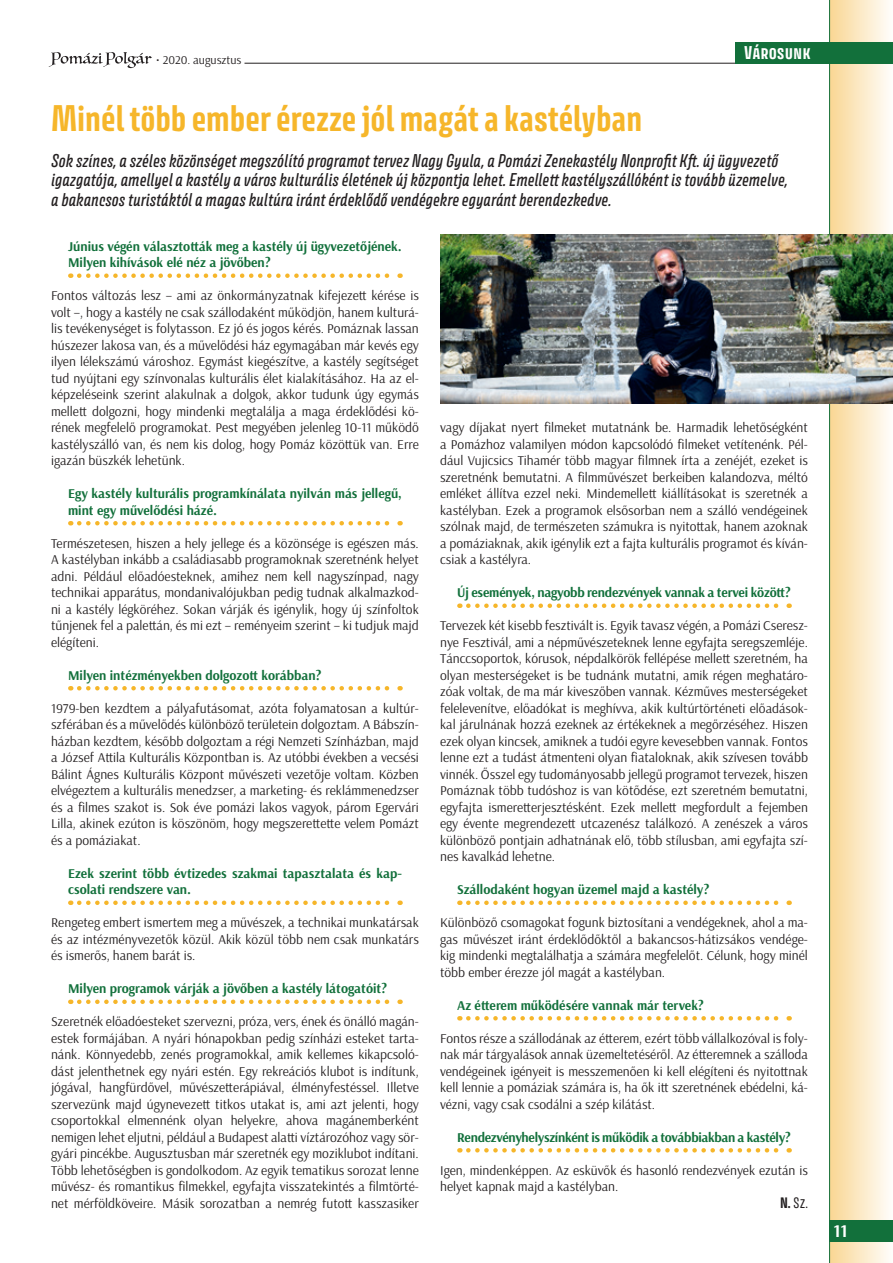
<style>
.page{position:relative;width:893px;height:1263px;background:#fff}
.page>*{position:absolute;margin:0;border:0;box-sizing:border-box;transform-origin:0 0}
.Főcím{font:700 33px "Avory I Latn";color:#f6b62a}
.t1{font:700 18px "Arsenal";color:#fff}
.Lead{font:16.5px/19.5px "Avory I Latn Me It";color:#231f20}
.t2{font:700 16.5px "Avory I Latn";color:#fff}
.Kenyér_kiengedve{font:13.5px/16.5px "Arsenal";color:#231f20;text-align:justify}
.Interjú_kérdés{font:700 13.5px/16.5px "Arsenal";color:#12703b}
.Interjú_kérdés-2{font:700 13.5px "Arsenal";letter-spacing:-.02em;color:#12703b}
.Aláírás{font:13.5px "Avory I Latn";color:#231f20}
.t3{font:12px "Arsenal";color:#231f20}
.s1{font-weight:700}
</style>
<div class="page">
<div style="left:830px;top:0;width:63px;height:1263px;background:linear-gradient(to right,#fad794,#fefefc)"></div>
<hr style="left:829px;top:0;width:1px;height:1263px;background:#12703b">
<hr style="left:244px;top:63px;width:493px;height:1px;background:#231f20">
<svg style="left:49px;top:52px;width:103px;height:16px"></svg>
<div style="left:736px;top:42px;width:157px;height:21px;background:#12703b"></div>
<div style="left:829px;top:1220px;width:64px;height:22px;background:#12703b"></div>
<svg style="left:79px;top:273px;width:322px;height:5px"></svg>
<svg style="left:79px;top:521px;width:322px;height:4px"></svg>
<svg style="left:79px;top:686px;width:322px;height:4px"></svg>
<svg style="left:79px;top:900px;width:322px;height:5px"></svg>
<svg style="left:79px;top:999px;width:322px;height:5px"></svg>
<svg style="left:468px;top:603px;width:322px;height:5px"></svg>
<svg style="left:468px;top:900px;width:322px;height:5px"></svg>
<svg style="left:468px;top:1016px;width:322px;height:4px"></svg>
<svg style="left:468px;top:1148px;width:322px;height:4px"></svg>
<img style="left:440px;top:234px;width:453px;height:170px">
<p class="t3" style="left:156px;top:52px;width:87px">• 2020. augusztus</p>
<p class="Főcím" style="left:51px;top:97px;width:593px">Minél több ember érezze jól magát a kastélyban</p>
<p class="t2" style="left:744px;top:42px;width:68px">Városunk</p>
<p class="Lead" style="left:51px;top:151px;width:738px">Sok színes, a széles közönséget megszólító programot tervez Nagy Gyula, a Pomázi Zenekastély Nonprofit Kft. új ügyvezető igazgatója, amellyel a kastély a város kulturális életének új központja lehet. Emellett kastélyszállóként is tovább üzemelve, a bakancsos turistáktól a magas kultúra iránt érdeklődő vendégekre egyaránt berendezkedve.</p>
<p class="Interjú_kérdés" style="left:68px;top:238px;width:335px">Június végén választották meg a kastély új ügyvezetőjének.<br>Milyen kihívások elé néz a jövőben?</p>
<p class="Kenyér_kiengedve" style="left:51px;top:287px;width:369px">Fontos változás lesz – ami az önkormányzatnak kifejezett kérése is volt –, hogy a kastély ne csak szállodaként működjön, hanem kulturá&shy;lis tevékenységet is folytasson. Ez jó és jogos kérés. Pomáznak lassan húszezer lakosa van, és a művelődési ház egymagában már kevés egy ilyen lélekszámú városhoz. Egymást kiegészítve, a kastély segítséget tud nyújtani egy színvonalas kulturális élet kialakításához. Ha az el&shy;képzeléseink szerint alakulnak a dolgok, akkor tudunk úgy egymás mellett dolgozni, hogy mindenki megtalálja a maga érdeklődési kö&shy;rének megfelelő programokat. Pest megyében jelenleg 10-11 működő kastélyszálló van, és nem kis dolog, hogy Pomáz közöttük van. Erre igazán büszkék lehetünk.</p>
<p class="Interjú_kérdés" style="left:68px;top:486px;width:335px">Egy kastély kulturális programkínálata nyilván más jellegű, mint egy művelődési házé.</p>
<p class="Kenyér_kiengedve" style="left:51px;top:535px;width:369px">Természetesen, hiszen a hely jellege és a közönsége is egészen más.<br>A kastélyban inkább a családiasabb programoknak szeretnénk helyet adni. Például előadóesteknek, amihez nem kell nagyszínpad, nagy technikai apparátus, mondanivalójukban pedig tudnak alkalmazkod&shy;ni a kastély légköréhez. Sokan várják és igénylik, hogy új színfoltok tűnjenek fel a palettán, és mi ezt – reményeim szerint – ki tudjuk majd elégíteni.</p>
<p class="Interjú_kérdés" style="left:68px;top:667px;width:255px">Milyen intézményekben dolgozott korábban?</p>
<p class="Kenyér_kiengedve" style="left:51px;top:700px;width:369px">1979-ben kezdtem a pályafutásomat, azóta folyamatosan a kultúr&shy;szférában és a művelődés különböző területein dolgoztam. A Bábszín&shy;házban kezdtem, később dolgoztam a régi Nemzeti Színházban, majd a József Attila Kulturális Központban is. Az utóbbi években a vecsési Bálint Ágnes Kulturális Központ művészeti vezetője voltam. Közben elvégeztem a kulturális menedzser, a marketing- és reklámmenedzser és a filmes szakot is. Sok éve pomázi lakos vagyok, párom Egervári Lilla, akinek ezúton is köszönöm, hogy megszerettette velem Pomázt és a pomáziakat.</p>
<p class="Interjú_kérdés" style="left:68px;top:865px;width:335px">Ezek szerint több évtizedes szakmai tapasztalata és kap&shy;csolati rendszere van.</p>
<p class="Kenyér_kiengedve" style="left:51px;top:914px;width:369px">Rengeteg embert ismertem meg a művészek, a technikai munkatársak és az intézményvezetők közül. Akik közül több nem csak munkatárs és ismerős, hanem barát is.</p>
<p class="Interjú_kérdés" style="left:68px;top:981px;width:321px">Milyen programok várják a jövőben a kastély látogatóit?</p>
<p class="Kenyér_kiengedve" style="left:51px;top:1013px;width:369px">Szeretnék előadóesteket szervezni, próza, vers, ének és önálló magán&shy;estek formájában. A nyári hónapokban pedig színházi esteket tarta&shy;nánk. Könnyedebb, zenés programokkal, amik kellemes kikapcsoló&shy;dást jelenthetnek egy nyári estén. Egy rekreációs klubot is indítunk, jógával, hangfürdővel, művészetterápiával, élményfestéssel. Illetve szervezünk majd úgynevezett titkos utakat is, ami azt jelenti, hogy csoportokkal elmennénk olyan helyekre, ahova magánemberként nemigen lehet eljutni, például a Budapest alatti víztározóhoz vagy sör&shy;gyári pincékbe. Augusztusban már szeretnék egy moziklubot indítani.<br>Több lehetőségben is gondolkodom. Az egyik tematikus sorozat lenne művész- és romantikus filmekkel, egyfajta visszatekintés a filmtörté&shy;net mérföldköveire. Másik sorozatban a nemrég futott kasszasiker</p>
<p class="Kenyér_kiengedve" style="left:440px;top:419px;width:369px">vagy díjakat nyert filmeket mutatnánk be. Harmadik lehetőségként a Pomázhoz valamilyen módon kapcsolódó filmeket vetítenénk. Pél&shy;dául Vujicsics Tihamér több magyar filmnek írta a zenéjét, ezeket is szeretnénk bemutatni. A filmművészet berkeiben kalandozva, méltó emléket állítva ezzel neki. Mindemellett kiállításokat is szeretnék a kastélyban. Ezek a programok elsősorban nem a szálló vendégeinek szólnak majd, de természeten számukra is nyitottak, hanem azoknak a pomáziaknak, akik igénylik ezt a fajta kulturális programot és kíván&shy;csiak a kastélyra.</p>
<p class="Interjú_kérdés" style="left:457px;top:585px;width:335px">Új események, nagyobb rendezvények vannak a tervei között?</p>
<p class="Kenyér_kiengedve" style="left:440px;top:617px;width:369px">Tervezek két kisebb fesztivált is. Egyik tavasz végén, a Pomázi Cseresz&shy;nye Fesztivál, ami a népművészeteknek lenne egyfajta seregszemléje.<br>Tánccsoportok, kórusok, népdalkörök fellépése mellett szeretném, ha olyan mesterségeket is be tudnánk mutatni, amik régen meghatáro&shy;zóak voltak, de ma már kiveszőben vannak. Kézműves mesterségeket felelevenítve, előadókat is meghívva, akik kultúrtörténeti előadások&shy;kal járulnának hozzá ezeknek az értékeknek a megőrzéséhez. Hiszen ezek olyan kincsek, amiknek a tudói egyre kevesebben vannak. Fontos lenne ezt a tudást átmenteni olyan fiataloknak, akik szívesen tovább vinnék. Ősszel egy tudományosabb jellegű programot tervezek, hiszen Pomáznak több tudóshoz is van kötődése, ezt szeretném bemutatni, egyfajta ismeretterjesztésként. Ezek mellett megfordult a fejemben egy évente megrendezett utcazenész találkozó. A zenészek a város különböző pontjain adhatnának elő, több stílusban, ami egyfajta szí&shy;nes kavalkád lehetne.</p>
<p class="Interjú_kérdés" style="left:457px;top:882px;width:254px">Szállodaként hogyan üzemel majd a kastély?</p>
<p class="Kenyér_kiengedve" style="left:440px;top:914px;width:369px">Különböző csomagokat fogunk biztosítani a vendégeknek, ahol a ma&shy;gas művészet iránt érdeklődőktől a bakancsos-hátizsákos vendége&shy;kig mindenki megtalálhatja a számára megfelelőt. Célunk, hogy minél több ember érezze jól magát a kastélyban.</p>
<p class="Interjú_kérdés" style="left:457px;top:997px;width:248px">Az étterem működésére vannak már tervek?</p>
<p class="Kenyér_kiengedve" style="left:440px;top:1030px;width:369px">Fontos része a szállodának az étterem, ezért több vállalkozóval is foly&shy;nak már tárgyalások annak üzemeltetéséről. Az étteremnek a szálloda vendégeinek igényeit is messzemenően ki kell elégíteni és nyitottnak kell lennie a pomáziak számára is, ha ők itt szeretnének ebédelni, ká&shy;vézni, vagy csak csodálni a szép kilátást.</p>
<p class="Interjú_kérdés-2" style="left:457px;top:1129px;width:335px">Rendezvényhelyszínként is működik a továbbiakban a kastély?</p>
<p class="Kenyér_kiengedve" style="left:440px;top:1162px;width:369px">Igen, mindenképpen. Az esküvők és hasonló rendezvények ezután is helyet kapnak majd a kastélyban.</p>
<p class="Aláírás" style="left:780px;top:1194px;width:29px"><span class="s1">N.</span> Sz.</p>
<p class="t1" style="left:833px;top:1220px;width:16px">11</p>
</div>
